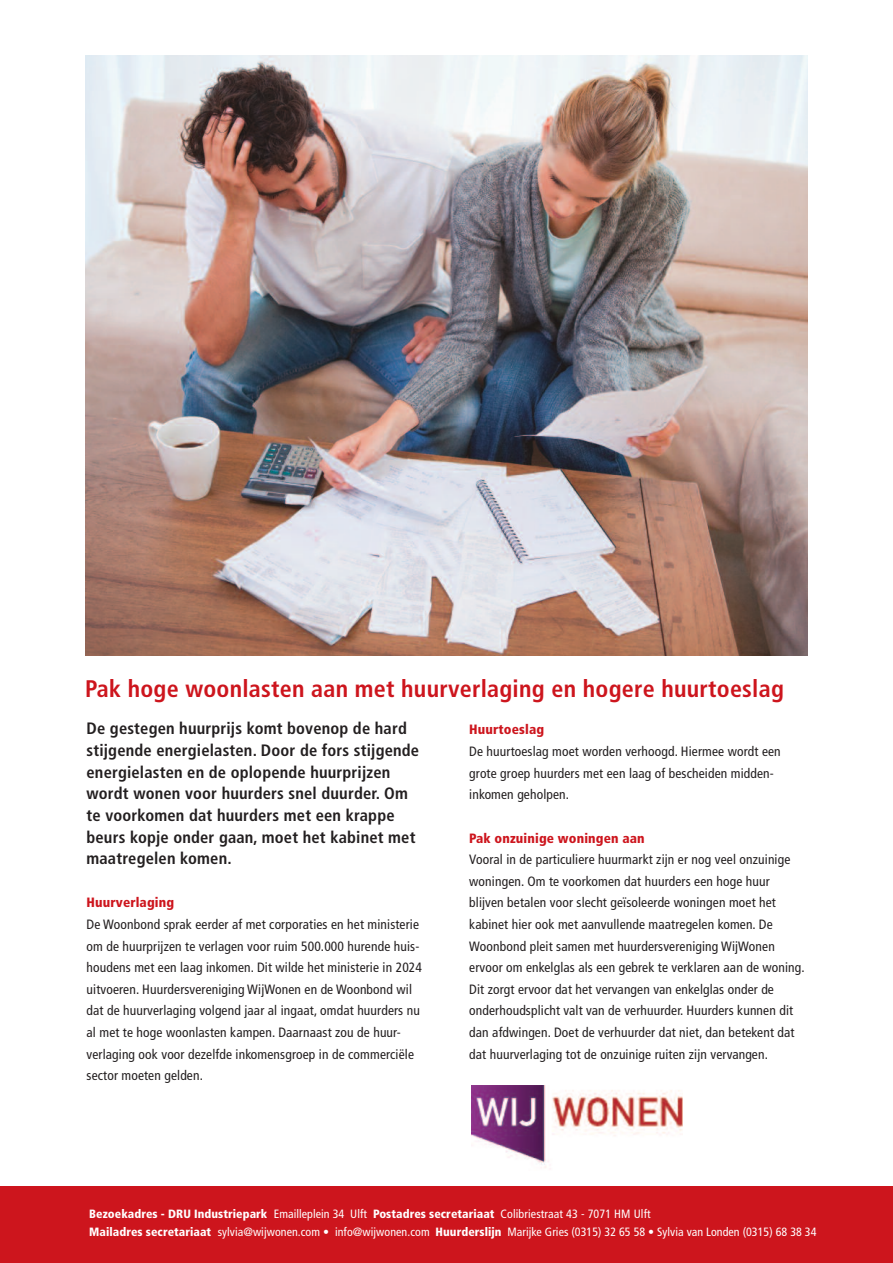
<style>
.page{position:relative;width:893px;height:1263px;background:#fff}
.page>*{position:absolute;margin:0;border:0;box-sizing:border-box;transform-origin:0 0}
.t1{font:700 condensed 24px "Frutiger";letter-spacing:.01em;color:#cd151d}
.t2{font:700 condensed 16.5px/21.6px "Frutiger";letter-spacing:.01em;color:#231f20}
.t3{font:condensed 13.5px/21.6px "Frutiger";letter-spacing:.01em;color:#231f20}
.t4{font:900 condensed 13.5px "Frutiger";letter-spacing:.01em;color:#cd151d}
.t5{font:condensed 12px/17.7px "Frutiger";letter-spacing:.005em;color:#fff}
.s1{font-weight:900}
</style>
<div class="page">
<img style="left:85px;top:55px;width:723px;height:600px">
<img style="left:472px;top:1085px;width:211px;height:83px">
<div style="left:0;top:1186px;width:893px;height:77px;background:#cd151d"></div>
<h1 class="t1" style="left:85px;top:679px;width:700px">Pak hoge woonlasten aan met huurverlaging en hogere huurtoeslag</h1>
<p class="t2" style="left:87px;top:719px;width:334px">De gestegen huurprijs komt bovenop de hard stijgende energielasten. Door de fors stijgende energielasten en de oplopende huurprijzen wordt wonen voor huurders snel duurder. Om te voorkomen dat huurders met een krappe beurs kopje onder gaan, moet het kabinet met maatregelen komen.</p>
<p class="t4" style="left:87px;top:897px;width:89px">Huurverlaging</p>
<p class="t3" style="left:87px;top:914px;width:337px">De Woonbond sprak eerder af met corporaties en het ministerie om de huurprijzen te verlagen voor ruim 500.000 hurende huis&shy;houdens met een laag inkomen. Dit wilde het ministerie in 2024 uitvoeren. Huurdersvereniging WijWonen en de Woonbond wil dat de huurverlaging volgend jaar al ingaat, omdat huurders nu al met te hoge woonlasten kampen. Daarnaast zou de huur&shy;verlaging ook voor dezelfde inkomensgroep in de commerciële sector moeten gelden.</p>
<p class="t4" style="left:469px;top:724px;width:76px">Huurtoeslag</p>
<p class="t3" style="left:469px;top:742px;width:313px">De huurtoeslag moet worden verhoogd. Hiermee wordt een grote groep huurders met een laag of bescheiden midden&shy;inkomen geholpen.</p>
<p class="t4" style="left:469px;top:832px;width:177px">Pak onzuinige woningen aan</p>
<p class="t3" style="left:469px;top:850px;width:337px">Vooral in de particuliere huurmarkt zijn er nog veel onzuinige woningen. Om te voorkomen dat huurders een hoge huur blijven betalen voor slecht geïsoleerde woningen moet het kabinet hier ook met aanvullende maatregelen komen. De Woonbond pleit samen met huurdersvereniging WijWonen ervoor om enkelglas als een gebrek te verklaren aan de woning.<br>Dit zorgt ervoor dat het vervangen van enkelglas onder de onderhoudsplicht valt van de verhuurder. Huurders kunnen dit dan afdwingen. Doet de verhuurder dat niet, dan betekent dat dat huurverlaging tot de onzuinige ruiten zijn vervangen.</p>
<p class="t5" style="left:89px;top:1206px;width:729px"><span class="s1">Bezoekadres - DRU Industriepark</span> Emailleplein 34 Ulft <span class="s1">Postadres secretariaat</span> Colibriestraat 43 - 7071 HM Ulft<br><span class="s1">Mailadres secretariaat</span> sylvia@wijwonen.com • info@wijwonen.com <span class="s1">Huurderslijn</span> Marijke Gries (0315) 32 65 58 • Sylvia van Londen (0315) 68 38 34</p>
</div>
